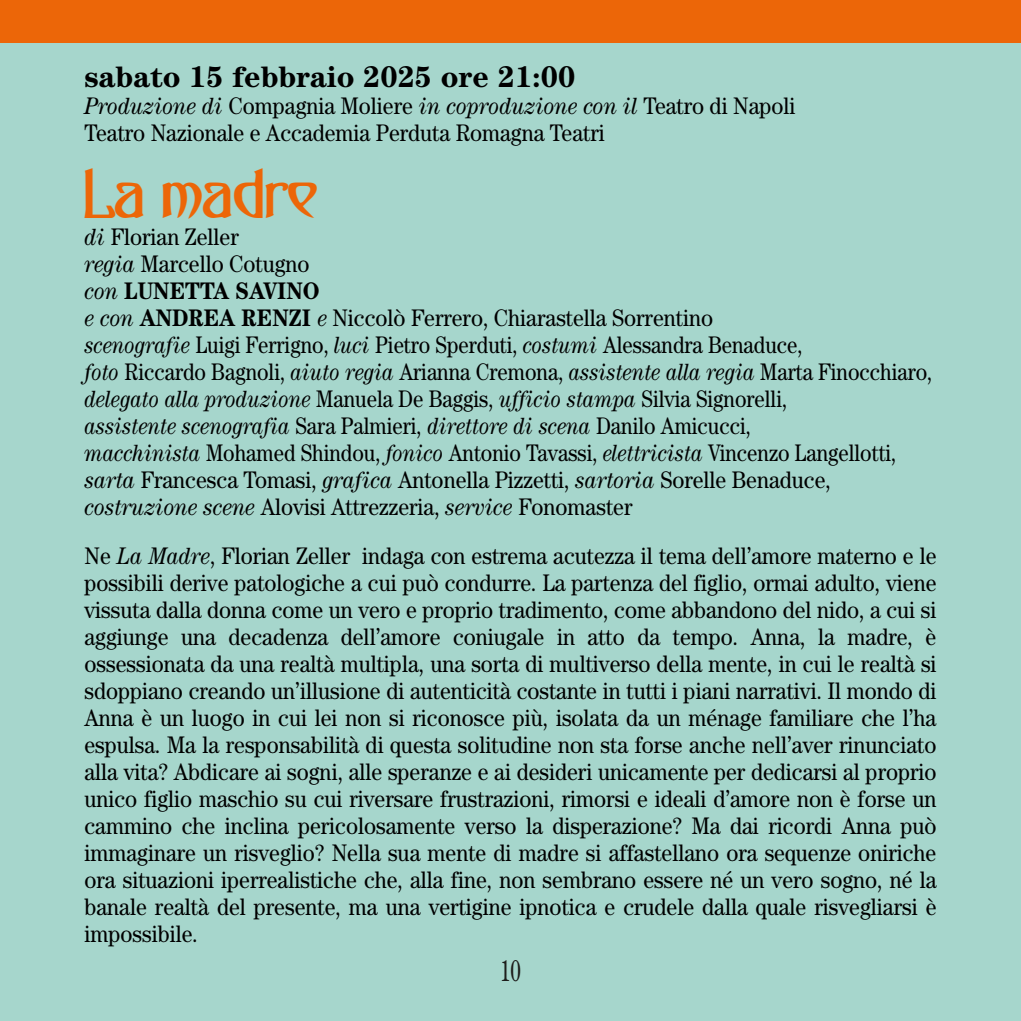
<style>
.page{position:relative;width:1021px;height:1021px;background:#fff}
.page>*{position:absolute;margin:0;border:0;box-sizing:border-box;transform-origin:0 0}
.t1{font:54px "Templar Heavy SWFTE";color:#ec6608;scale:.9 1}
.t2{font:700 30px "Century";color:#000}
.t3{font:30px "Century";color:#1d1d1b;scale:.7 1}
.t4{font:24px/27px "Century";color:#000;scale:.9 1}
.s1{font-style:italic}
.s2{font-weight:700}
</style>
<div class="page">
<div style="left:0;top:0;width:1020px;height:1020px;background:#a6d6cc"></div>
<div style="left:0;top:0;width:1020px;height:43px;background:#ec6608"></div>
<p class="t2" style="left:84px;top:59px;width:492px">sabato 15 febbraio 2025 ore 21:00</p>
<p class="t4" style="left:84px;top:92px;width:791px"><span class="s1">Produzione di</span> Compagnia Moliere <span class="s1">in coproduzione con il</span> Teatro di Napoli<br>Teatro Nazionale e Accademia Perduta Romagna Teatri</p>
<h1 class="t1" style="left:84px;top:166px;width:261px">La madre</h1>
<p class="t4" style="left:84px;top:223px;width:943px"><span class="s1">di</span> Florian Zeller<br><span class="s1">regia</span> Marcello Cotugno<br><span class="s1">con</span> <span class="s2">LUNETTA SAVINO<br></span><span class="s1">e con</span> <span class="s2">ANDREA RENZI</span> <span class="s1">e</span> Niccolò Ferrero, Chiarastella Sorrentino<br><span class="s1">scenografie</span> Luigi Ferrigno, <span class="s1">luci</span> Pietro Sperduti, <span class="s1">costumi</span> Alessandra Benaduce,<br><span class="s1">foto</span> Riccardo Bagnoli, <span class="s1">aiuto regia</span> Arianna Cremona, <span class="s1">assistente alla regia</span> Marta Finocchiaro, <span class="s1">delegato alla produzione</span> Manuela De Baggis, <span class="s1">ufficio stampa</span> Silvia Signorelli,<br><span class="s1">assistente scenografia</span> Sara Palmieri, <span class="s1">direttore di scena</span> Danilo Amicucci,<br><span class="s1">macchinista</span> Mohamed Shindou, <span class="s1">fonico</span> Antonio Tavassi, <span class="s1">elettricista</span> Vincenzo Langellotti, <span class="s1">sarta</span> Francesca Tomasi, <span class="s1">grafica</span> Antonella Pizzetti, <span class="s1">sartoria</span> Sorelle Benaduce, <span class="s1">costruzione scene</span> Alovisi Attrezzeria, <span class="s1">service</span> Fonomaster</p>
<p class="t4" style="left:84px;top:542px;width:948px;text-align:justify">Ne <span class="s1">La Madre</span>, Florian Zeller indaga con estrema acutezza il tema dell’amore materno e le possibili derive patologiche a cui può condurre. La partenza del figlio, ormai adulto, viene vissuta dalla donna come un vero e proprio tradimento, come abbandono del nido, a cui si aggiunge una decadenza dell’amore coniugale in atto da tempo. Anna, la madre, è ossessionata da una realtà multipla, una sorta di multiverso della mente, in cui le realtà si sdoppiano creando un’illusione di autenticità costante in tutti i piani narrativi. Il mondo di Anna è un luogo in cui lei non si riconosce più, isolata da un ménage familiare che l’ha espulsa. Ma la responsabilità di questa solitudine non sta forse anche nell’aver rinunciato alla vita? Abdicare ai sogni, alle speranze e ai desideri unicamente per dedicarsi al proprio unico figlio maschio su cui riversare frustrazioni, rimorsi e ideali d’amore non è forse un cammino che inclina pericolosamente verso la disperazione? Ma dai ricordi Anna può immaginare un risveglio? Nella sua mente di madre si affastellano ora sequenze oniriche ora situazioni iperrealistiche che, alla fine, non sembrano essere né un vero sogno, né la banale realtà del presente, ma una vertigine ipnotica e crudele dalla quale risvegliarsi è impossibile.</p>
<p class="t3" style="left:500px;top:952px;width:31px">10</p>
</div>
